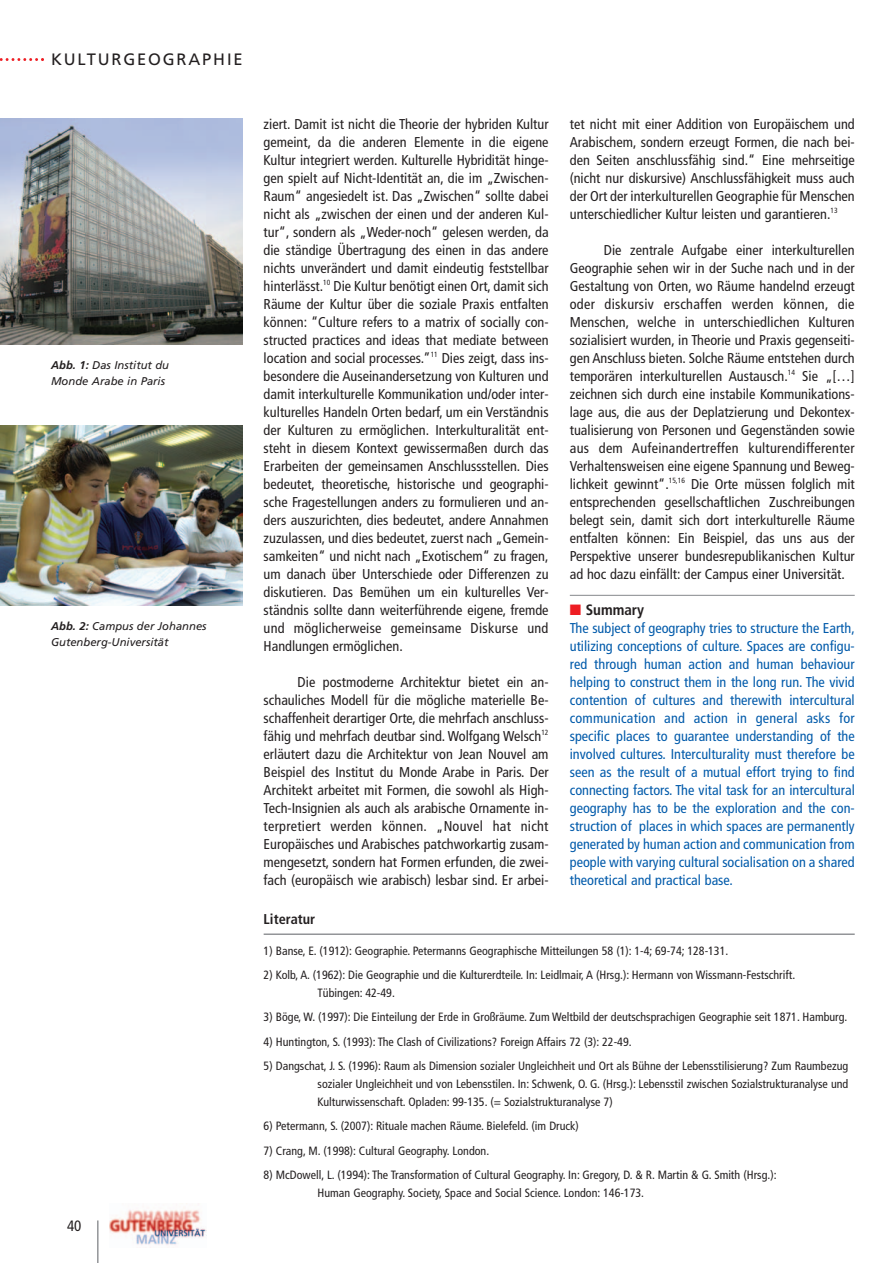
<style>
.page{position:relative;width:893px;height:1263px;background:#fff}
.page>*{position:absolute;margin:0;border:0;box-sizing:border-box;transform-origin:0 0}
.t1{font:16.5px "Frutiger";letter-spacing:.11em;color:#231f20}
.t2{font:700 condensed 15px "Frutiger";color:#231f20}
.t3{font:condensed 15px "Frutiger";color:#231f20}
.t4{font:condensed 14.25px/18px "Frutiger";color:#231f20;text-align:justify}
.t5{font:condensed 14.25px/18px "Frutiger";color:#015aaa;text-align:justify}
.t6{font:700 condensed 14.25px "Frutiger";color:#231f20}
.t7{font:condensed 12px/18px "Frutiger";color:#231f20}
.t8{font:italic 11.25px/15.8px "Frutiger";color:#231f20}
.s1{font-weight:700}
.s2{color:#ee1d23}
</style>
<div class="page">
<img style="left:0;top:425px;width:242px;height:181px">
<svg style="left:0;top:58px;width:44px;height:3px"></svg>
<hr style="left:97px;top:1220px;width:2px;height:43px;background:#939598">
<img style="left:109px;top:1207px;width:97px;height:38px">
<hr style="left:264px;top:933px;width:591px;height:2px;background:#939598">
<img style="left:0;top:118px;width:242px;height:227px">
<hr style="left:570px;top:595px;width:285px;height:1px;background:#939598">
<p class="t1" style="left:51px;top:52px;width:193px">KULTURGEOGRAPHIE</p>
<p class="t8" style="left:51px;top:358px;width:120px"><span class="s1">Abb. 1:</span> Das Institut du<br>Monde Arabe in Paris</p>
<p class="t8" style="left:51px;top:619px;width:157px"><span class="s1">Abb. 2:</span> Campus der Johannes<br>Gutenberg-Universität</p>
<p class="t3" style="left:67px;top:1220px;width:16px">40</p>
<p class="t4" style="left:264px;top:116px;width:286px">ziert. Damit ist nicht die Theorie der hybriden Kultur gemeint, da die anderen Elemente in die eigene Kultur integriert werden. Kulturelle Hybridität hinge&shy;gen spielt auf Nicht-Identität an, die im „Zwischen-Raum“ angesiedelt ist. Das „Zwischen“ sollte dabei nicht als „zwischen der einen und der anderen Kul&shy;tur“, sondern als „Weder-noch“ gelesen werden, da die ständige Übertragung des einen in das andere nichts unverändert und damit eindeutig feststellbar hinterlässt.<sup>10</sup> Die Kultur benötigt einen Ort, damit sich Räume der Kultur über die soziale Praxis entfalten können: “Culture refers to a matrix of socially con&shy;structed practices and ideas that mediate between location and social processes.”<sup>11</sup> Dies zeigt, dass ins&shy;besondere die Auseinandersetzung von Kulturen und damit interkulturelle Kommunikation und/oder inter&shy;kulturelles Handeln Orten bedarf, um ein Verständnis der Kulturen zu ermöglichen. Interkulturalität ent&shy;steht in diesem Kontext gewissermaßen durch das Erarbeiten der gemeinsamen Anschlussstellen. Dies bedeutet, theoretische, historische und geographi&shy;sche Fragestellungen anders zu formulieren und an&shy;ders auszurichten, dies bedeutet, andere Annahmen zuzulassen, und dies bedeutet, zuerst nach „Gemein&shy;samkeiten“ und nicht nach „Exotischem“ zu fragen, um danach über Unterschiede oder Differenzen zu diskutieren. Das Bemühen um ein kulturelles Ver&shy;ständnis sollte dann weiterführende eigene, fremde und möglicherweise gemeinsame Diskurse und Handlungen ermöglichen.</p>
<p class="t4" style="left:264px;top:674px;width:286px;text-indent:34px">Die postmoderne Architektur bietet ein an&shy;schauliches Modell für die mögliche materielle Be&shy;schaffenheit derartiger Orte, die mehrfach anschluss&shy;fähig und mehrfach deutbar sind. Wolfgang Welsch<sup>12 </sup>erläutert dazu die Architektur von Jean Nouvel am Beispiel des Institut du Monde Arabe in Paris. Der Architekt arbeitet mit Formen, die sowohl als High-Tech-Insignien als auch als arabische Ornamente in&shy;terpretiert werden können. „Nouvel hat nicht Europäisches und Arabisches patchworkartig zusam&shy;mengesetzt, sondern hat Formen erfunden, die zwei&shy;fach (europäisch wie arabisch) lesbar sind. Er arbei-</p>
<p class="t4" style="left:570px;top:116px;width:286px">tet nicht mit einer Addition von Europäischem und Arabischem, sondern erzeugt Formen, die nach bei&shy;den Seiten anschlussfähig sind.“ Eine mehrseitige (nicht nur diskursive) Anschlussfähigkeit muss auch der Ort der interkulturellen Geographie für Menschen unterschiedlicher Kultur leisten und garantieren.<sup>13</sup></p>
<p class="t4" style="left:570px;top:242px;width:287px;text-indent:34px">Die zentrale Aufgabe einer interkulturellen Geographie sehen wir in der Suche nach und in der Gestaltung von Orten, wo Räume handelnd erzeugt oder diskursiv erschaffen werden können, die Menschen, welche in unterschiedlichen Kulturen sozialisiert wurden, in Theorie und Praxis gegenseiti&shy;gen Anschluss bieten. Solche Räume entstehen durch temporären interkulturellen Austausch.<sup>14</sup> Sie „[…] zeichnen sich durch eine instabile Kommunikations&shy;lage aus, die aus der Deplatzierung und Dekontex&shy;tualisierung von Personen und Gegenständen sowie aus dem Aufeinandertreffen kulturendifferenter Verhaltensweisen eine eigene Spannung und Beweg&shy;lichkeit gewinnt“.<sup>15,16</sup> Die Orte müssen folglich mit entsprechenden gesellschaftlichen Zuschreibungen belegt sein, damit sich dort interkulturelle Räume entfalten können: Ein Beispiel, das uns aus der Perspektive unserer bundesrepublikanischen Kultur ad hoc dazu einfällt: der Campus einer Universität.</p>
<p class="t2" style="left:570px;top:603px;width:76px"><span class="s2">■</span> Summary</p>
<p class="t5" style="left:570px;top:620px;width:286px">The subject of geography tries to structure the Earth, utilizing conceptions of culture. Spaces are configu&shy;red through human action and human behaviour helping to construct them in the long run. The vivid contention of cultures and therewith intercultural communication and action in general asks for specific places to guarantee understanding of the involved cultures. Interculturality must therefore be seen as the result of a mutual effort trying to find connecting factors. The vital task for an intercultural geography has to be the exploration and the con&shy;struction of places in which spaces are permanently generated by human action and communication from people with varying cultural socialisation on a shared theoretical and practical base.</p>
<p class="t6" style="left:264px;top:913px;width:53px">Literatur</p>
<p class="t7" style="left:264px;top:942px;width:466px">1) Banse, E. (1912): Geographie. Petermanns Geographische Mitteilungen 58 (1): 1-4; 69-74; 128-131.</p>
<p class="t7" style="left:318px;top:967px;width:479px;text-indent:-54px">2) Kolb, A. (1962): Die Geographie und die Kulturerdteile. In: Leidlmair, A (Hrsg.): Hermann von Wissmann-Festschrift.<br>Tübingen: 42-49.</p>
<p class="t7" style="left:264px;top:1009px;width:585px">3) Böge, W. (1997): Die Einteilung der Erde in Großräume. Zum Weltbild der deutschsprachigen Geographie seit 1871. Hamburg.</p>
<p class="t7" style="left:264px;top:1033px;width:370px">4) Huntington, S. (1993): The Clash of Civilizations? Foreign Affairs 72 (3): 22-49.</p>
<p class="t7" style="left:318px;top:1058px;width:532px;text-align:justify;text-indent:-54px">5) Dangschat, J. S. (1996): Raum als Dimension sozialer Ungleichheit und Ort als Bühne der Lebensstilisierung? Zum Raumbezug sozialer Ungleichheit und von Lebensstilen. In: Schwenk, O. G. (Hrsg.): Lebensstil zwischen Sozialstrukturanalyse und Kulturwissenschaft. Opladen: 99-135. (= Sozialstrukturanalyse 7)</p>
<p class="t7" style="left:264px;top:1118px;width:317px">6) Petermann, S. (2007): Rituale machen Räume. Bielefeld. (im Druck)</p>
<p class="t7" style="left:264px;top:1143px;width:227px">7) Crang, M. (1998): Cultural Geography. London.</p>
<p class="t7" style="left:318px;top:1167px;width:460px;text-indent:-54px">8) McDowell, L. (1994): The Transformation of Cultural Geography. In: Gregory, D. &amp; R. Martin &amp; G. Smith (Hrsg.):<br>Human Geography. Society, Space and Social Science. London: 146-173.</p>
</div>
